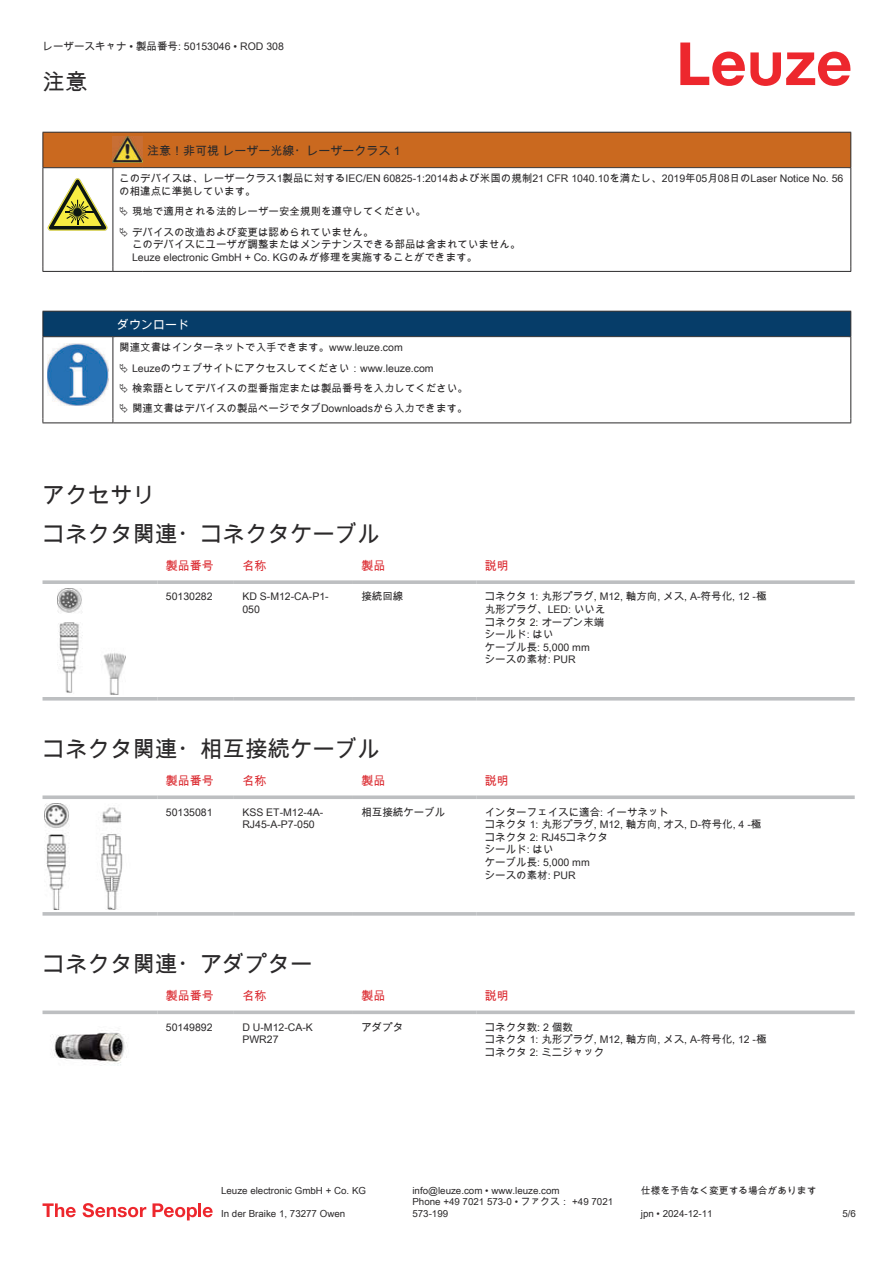
<style>
.page{position:relative;width:893px;height:1263px;background:#fff}
.page>*{position:absolute;margin:0;border:0;box-sizing:border-box;transform-origin:0 0}
.t1{font:22.5px/38.7px "Arial Unicode MS";color:#2b292a}
.t2{font:12px "Arial Unicode MS";color:#db2a30}
.t3{font:12px "Arial Unicode MS";color:#2b292a}
.t4{font:12px "Arial Unicode MS";color:#fff}
.t5{font:10.5px/12.6px "Arial Unicode MS";color:#2b292a}
.t6{font:9.75px/11.7px "Arial Unicode MS";color:#2b292a}
</style>
<div class="page">
<svg style="left:680px;top:43px;width:170px;height:43px"></svg>
<svg style="left:43px;top:655px;width:812px;height:46px"></svg>
<svg style="left:43px;top:580px;width:114px;height:4px"></svg>
<svg style="left:157px;top:580px;width:77px;height:4px"></svg>
<svg style="left:234px;top:580px;width:119px;height:4px"></svg>
<svg style="left:353px;top:580px;width:123px;height:4px"></svg>
<svg style="left:476px;top:580px;width:379px;height:4px;background:#c3c5c7"></svg>
<hr style="left:43px;top:697px;width:114px;height:3px;background:#bdbfc1">
<hr style="left:157px;top:697px;width:77px;height:3px;background:#bdbfc1">
<hr style="left:234px;top:697px;width:119px;height:3px;background:#bdbfc1">
<hr style="left:353px;top:697px;width:123px;height:3px;background:#bdbfc1">
<hr style="left:476px;top:697px;width:379px;height:3px;background:#bdbfc1">
<img style="left:57px;top:588px;width:68px;height:106px">
<svg style="left:43px;top:795px;width:114px;height:4px"></svg>
<svg style="left:157px;top:795px;width:77px;height:4px"></svg>
<svg style="left:234px;top:795px;width:119px;height:4px"></svg>
<svg style="left:353px;top:795px;width:123px;height:4px"></svg>
<svg style="left:476px;top:795px;width:379px;height:4px;background:#c4c6c8"></svg>
<svg style="left:43px;top:912px;width:114px;height:4px"></svg>
<svg style="left:157px;top:912px;width:77px;height:4px"></svg>
<svg style="left:234px;top:912px;width:119px;height:4px"></svg>
<svg style="left:353px;top:912px;width:123px;height:4px"></svg>
<svg style="left:476px;top:912px;width:379px;height:4px;background:#c3c5c7"></svg>
<img style="left:45px;top:803px;width:78px;height:106px">
<svg style="left:43px;top:1010px;width:114px;height:4px"></svg>
<svg style="left:157px;top:1010px;width:77px;height:4px"></svg>
<svg style="left:234px;top:1010px;width:119px;height:4px"></svg>
<svg style="left:353px;top:1010px;width:123px;height:4px"></svg>
<svg style="left:476px;top:1010px;width:379px;height:4px;background:#c6c7c9"></svg>
<img style="left:52px;top:1032px;width:75px;height:34px">
<svg style="left:43px;top:1203px;width:33px;height:14px"></svg>
<svg style="left:83px;top:1203px;width:63px;height:14px"></svg>
<svg style="left:153px;top:1203px;width:44px;height:17px"></svg>
<hr style="left:198px;top:1203px;width:3px;height:14px;background:#ed272d">
<svg style="left:203px;top:1207px;width:10px;height:10px"></svg>
<div style="left:44px;top:133px;width:806px;height:34px;background:#ca691f"></div>
<svg style="left:44px;top:168px;width:806px;height:103px"></svg>
<hr style="left:43px;top:132px;width:70px;height:1px;background:#2b292a">
<hr style="left:43px;top:133px;width:1px;height:34px;background:#2b292a">
<hr style="left:43px;top:167px;width:70px;height:1px;background:#2b292a">
<hr style="left:113px;top:132px;width:30px;height:1px;background:#2b292a">
<hr style="left:113px;top:167px;width:30px;height:1px;background:#2b292a">
<hr style="left:143px;top:132px;width:708px;height:1px;background:#2b292a">
<hr style="left:850px;top:133px;width:1px;height:34px;background:#2b292a">
<hr style="left:143px;top:167px;width:708px;height:1px;background:#2b292a">
<hr style="left:43px;top:168px;width:1px;height:99px;background:#2b292a">
<hr style="left:113px;top:168px;width:1px;height:99px;background:#2b292a">
<hr style="left:850px;top:168px;width:1px;height:99px;background:#2b292a">
<hr style="left:43px;top:271px;width:70px;height:1px;background:#2b292a">
<hr style="left:113px;top:271px;width:30px;height:1px;background:#2b292a">
<hr style="left:143px;top:271px;width:708px;height:1px;background:#2b292a">
<img style="left:113px;top:136px;width:30px;height:27px">
<svg style="left:47px;top:178px;width:60px;height:53px"></svg>
<svg style="left:115px;top:169px;width:734px;height:98px"></svg>
<svg style="left:44px;top:337px;width:806px;height:85px"></svg>
<div style="left:43px;top:311px;width:808px;height:26px;background:#063d69"></div>
<hr style="left:113px;top:336px;width:738px;height:1px;background:#2b292a">
<hr style="left:43px;top:337px;width:1px;height:81px;background:#2b292a">
<hr style="left:113px;top:337px;width:1px;height:81px;background:#2b292a">
<hr style="left:850px;top:337px;width:1px;height:81px;background:#2b292a">
<hr style="left:43px;top:422px;width:70px;height:1px;background:#2b292a">
<hr style="left:113px;top:422px;width:738px;height:1px;background:#2b292a">
<img style="left:47px;top:343px;width:61px;height:63px">
<svg style="left:115px;top:338px;width:734px;height:81px"></svg>
<svg style="left:120px;top:207px;width:8px;height:9px"></svg>
<svg style="left:120px;top:227px;width:8px;height:10px"></svg>
<svg style="left:120px;top:363px;width:8px;height:10px"></svg>
<svg style="left:120px;top:384px;width:8px;height:9px"></svg>
<svg style="left:120px;top:404px;width:8px;height:9px"></svg>
<p class="t5" style="left:43px;top:40px;width:243px">レーザースキャナ • 製品番号: 50153046 • ROD 308</p>
<h1 class="t1" style="left:43px;top:62px;width:46px">注意</h1>
<p class="t3" style="left:147px;top:142px;width:255px">注意！非可視 レーザー光線・レーザークラス 1</p>
<p class="t5" style="left:119px;top:172px;width:726px">このデバイスは、レーザークラス1製品に対するIEC/EN 60825-1:2014および米国の規制21 CFR 1040.10を満たし、2019年05月08日のLaser Notice No. 56の相違点に準拠しています。</p>
<p class="t5" style="left:132px;top:201px;width:295px;line-height:20.2px">現地で適用される法的レーザー安全規則を遵守してください。デバイスの改造および変更は認められていません。</p>
<p class="t5" style="left:132px;top:238px;width:390px">このデバイスにユーザが調整またはメンテナンスできる部品は含まれていません。<br>Leuze electronic GmbH + Co. KGのみが修理を実施することができます。</p>
<p class="t4" style="left:117px;top:316px;width:73px">ダウンロード</p>
<p class="t5" style="left:132px;top:337px;width:337px;line-height:20.2px;text-indent:-13px">関連文書はインターネットで入手できます。www.leuze.com<br>Leuzeのウェブサイトにアクセスしてください：www.leuze.com<br>検索語としてデバイスの型番指定または製品番号を入力してください。関連文書はデバイスの製品ページでタブDownloadsから入力できます。</p>
<h1 class="t1" style="left:43px;top:476px;width:339px">アクセサリ<br>コネクタ関連・コネクタケーブル</h1>
<p class="t2" style="left:166px;top:557px;width:49px">製品番号</p>
<p class="t2" style="left:242px;top:557px;width:25px">名称</p>
<p class="t2" style="left:361px;top:557px;width:25px">製品</p>
<p class="t2" style="left:485px;top:557px;width:25px">説明</p>
<p class="t5" style="left:166px;top:590px;width:48px">50130282</p>
<p class="t5" style="left:242px;top:590px;width:88px">KD S-M12-CA-P1-<br>050</p>
<p class="t5" style="left:361px;top:590px;width:43px">接続回線</p>
<p class="t5" style="left:485px;top:590px;width:283px">コネクタ 1: 丸形プラグ, M12, 軸方向, メス, A-符号化, 12 -極丸形プラグ、LED: いいえ<br>コネクタ 2: オープン末端<br>シールド: はい<br>ケーブル長: 5,000 mm<br>シースの素材: PUR</p>
<h1 class="t1" style="left:43px;top:729px;width:339px">コネクタ関連・相互接続ケーブル</h1>
<p class="t2" style="left:166px;top:772px;width:49px">製品番号</p>
<p class="t2" style="left:242px;top:772px;width:25px">名称</p>
<p class="t2" style="left:361px;top:772px;width:25px">製品</p>
<p class="t2" style="left:485px;top:772px;width:25px">説明</p>
<p class="t5" style="left:166px;top:805px;width:48px">50135081</p>
<p class="t5" style="left:242px;top:805px;width:83px">KSS ET-M12-4A-<br>RJ45-A-P7-050</p>
<p class="t5" style="left:361px;top:805px;width:85px">相互接続ケーブル</p>
<p class="t5" style="left:485px;top:805px;width:278px">インターフェイスに適合: イーサネット<br>コネクタ 1: 丸形プラグ, M12, 軸方向, オス, D-符号化, 4 -極コネクタ 2: RJ45コネクタ<br>シールド: はい<br>ケーブル長: 5,000 mm<br>シースの素材: PUR</p>
<h1 class="t1" style="left:43px;top:944px;width:271px">コネクタ関連・アダプター</h1>
<p class="t2" style="left:166px;top:987px;width:49px">製品番号</p>
<p class="t2" style="left:242px;top:987px;width:25px">名称</p>
<p class="t2" style="left:361px;top:987px;width:25px">製品</p>
<p class="t2" style="left:485px;top:987px;width:25px">説明</p>
<p class="t5" style="left:166px;top:1020px;width:48px">50149892</p>
<p class="t5" style="left:242px;top:1020px;width:72px">D U-M12-CA-K<br>PWR27</p>
<p class="t5" style="left:361px;top:1020px;width:43px">アダプタ</p>
<p class="t5" style="left:485px;top:1020px;width:283px">コネクタ数: 2 個数<br>コネクタ 1: 丸形プラグ, M12, 軸方向, メス, A-符号化, 12 -極コネクタ 2: ミニジャック</p>
<p class="t6" style="left:221px;top:1184px;width:146px">Leuze electronic GmbH + Co. KG</p>
<p class="t6" style="left:412px;top:1184px;width:149px">info@leuze.com • www.leuze.com</p>
<p class="t6" style="left:641px;top:1184px;width:177px">仕様を予告なく変更する場合があります</p>
<p class="t6" style="left:221px;top:1207px;width:126px">In der Braike 1, 73277 Owen</p>
<p class="t6" style="left:412px;top:1196px;width:202px">Phone +49 7021 573-0 • ファクス： +49 7021<br>573-199</p>
<p class="t6" style="left:641px;top:1207px;width:73px">jpn • 2024-12-11</p>
<p class="t6" style="left:842px;top:1207px;width:15px">5/6</p>
</div>
